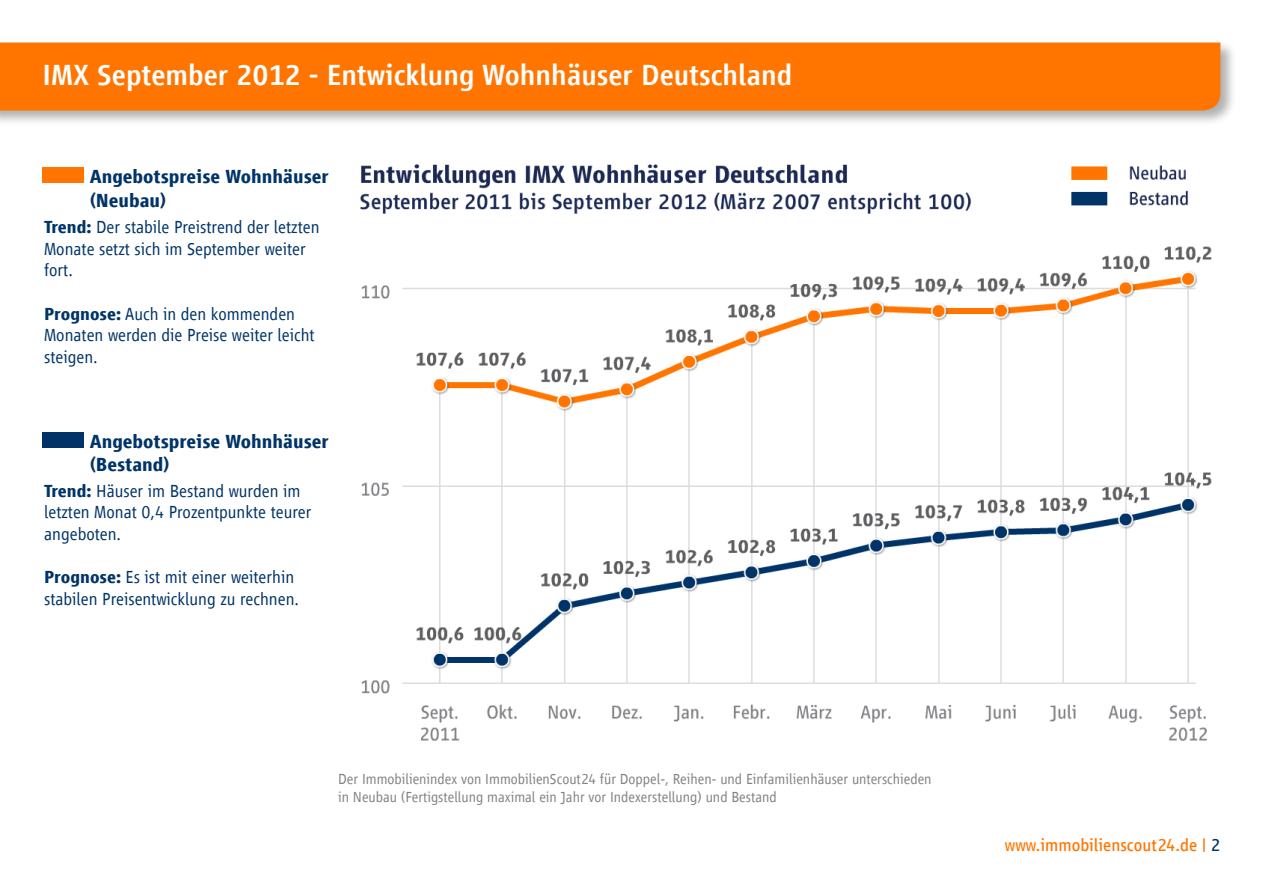
<style>
.page{position:relative;width:1263px;height:893px;background:#fff}
.page>*{position:absolute;margin:0;border:0;box-sizing:border-box;transform-origin:0 0}
.TitlePage{font:500 30px "Scout Vialog";color:#fff}
.t1{font:700 19.5px/23.4px "Scout Vialog";color:#003468}
.t2{font:300 18px/21.6px "Scout Vialog";color:#003468}
.t3{font:18px "Scout Vialog";color:#ff7500}
.t4{font:300 15px/18px "Scout Vialog";color:#828282}
.s1{font-weight:700}
.s2{color:#003468}
</style>
<div class="page">
<div style="left:0;top:40px;width:1236px;height:87px;background:#231f20;opacity:.35"></div>
<div style="left:0;top:43px;width:1220px;height:68px;background:#ff7500"></div>
<svg style="left:43px;top:167px;width:41px;height:16px"></svg>
<svg style="left:43px;top:432px;width:41px;height:16px"></svg>
<img style="left:360px;top:164px;width:852px;height:577px">
<p class="TitlePage" style="left:43px;top:59px;width:751px">IMX September 2012 - Entwicklung Wohnhäuser Deutschland</p>
<p class="t1" style="left:90px;top:165px;width:241px">Angebotspreise Wohnhäuser (Neubau)</p>
<p class="t2" style="left:44px;top:216px;width:277px"><span class="s1">Trend:</span> Der stabile Preistrend der letzten<br>Monate setzt sich im September weiter fort.</p>
<p class="t2" style="left:44px;top:303px;width:272px"><span class="s1">Prognose:</span> Auch in den kommenden<br>Monaten werden die Preise weiter leicht steigen.</p>
<p class="t1" style="left:90px;top:429px;width:241px">Angebotspreise Wohnhäuser (Bestand)</p>
<p class="t2" style="left:44px;top:480px;width:269px"><span class="s1">Trend:</span> Häuser im Bestand wurden im letzten Monat 0,4 Prozentpunkte teurer angeboten.</p>
<p class="t2" style="left:44px;top:566px;width:256px"><span class="s1">Prognose:</span> Es ist mit einer weiterhin stabilen Preisentwicklung zu rechnen.</p>
<p class="t4" style="left:338px;top:770px;width:595px">Der Immobilienindex von ImmobilienScout24 für Doppel-, Reihen- und Einfamilienhäuser unterschieden in Neubau (Fertigstellung maximal ein Jahr vor Indexerstellung) und Bestand</p>
<p class="t3" style="left:1005px;top:835px;width:217px">www.immobilienscout24.de | <span class="s2">2</span></p>
</div>
